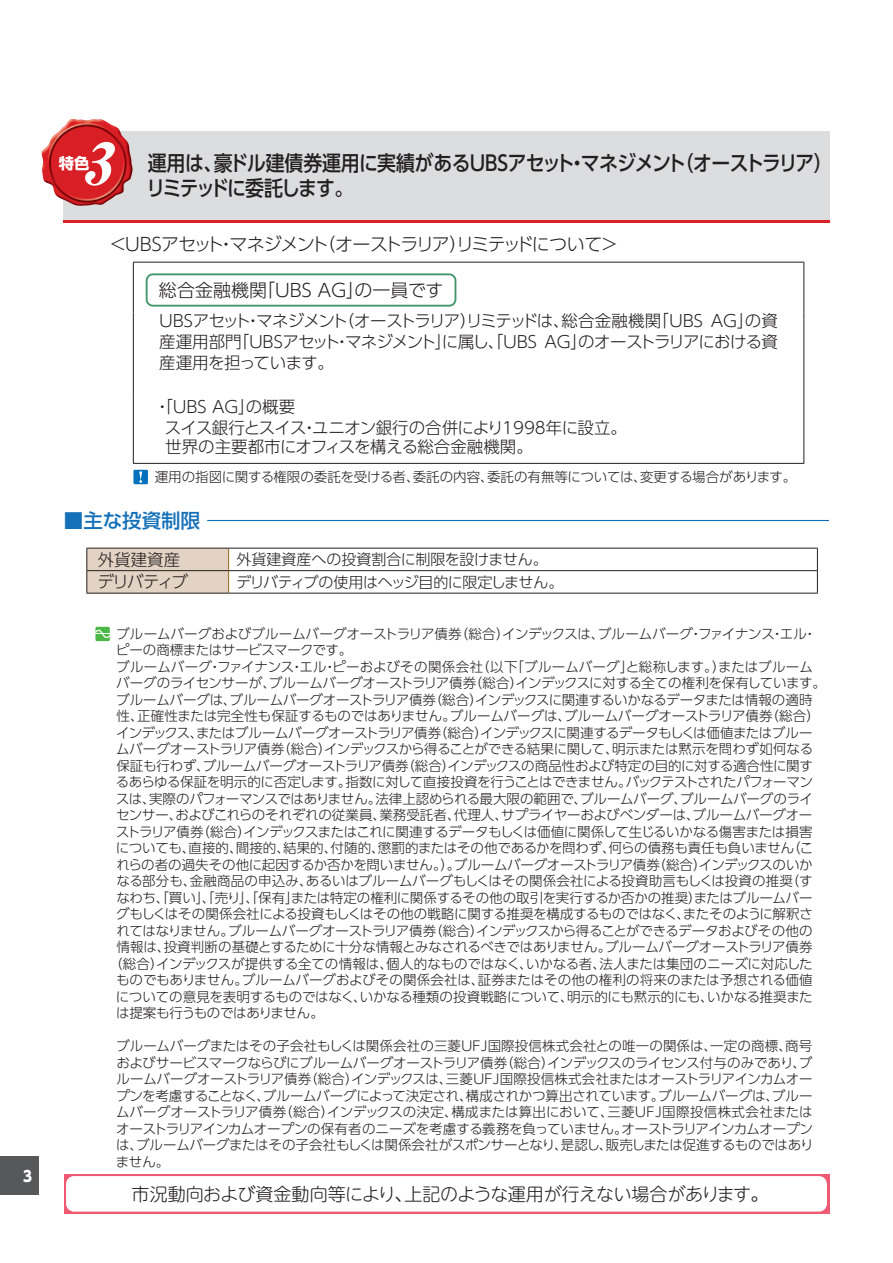
<style>
.page{position:relative;width:893px;height:1263px;background:#fff}
.page>*{position:absolute;margin:0;border:0;box-sizing:border-box;transform-origin:0 0}
.t1{font:italic 58.5px "Midashi Min Pr 5 MA31";color:#fff;scale:1.04 1}
.t2{font:500 21px/25.5px "UD Shin Go Pro";letter-spacing:-.06em;color:#231f20;scale:.9 1}
.t3{font:500 19.5px "UD Shin Go Pro";color:#1471b9}
.t4{font:300 18px "UD Shin M Go Pro";letter-spacing:-.01em;color:#231f20}
.t5{font:300 18px "UD Shin Go Pro";letter-spacing:-.115em;color:#231f20}
.t6{font:300 18px "UD Shin Go Pro";color:#231f20}
.t7{font:300 16.5px/21px "UD Shin Go Pro";letter-spacing:-.035em;color:#231f20;text-align:justify}
.t8{font:300 16.5px "UD Shin Go Pro";color:#231f20}
.t9{font:700 15.3px "UD Shin Go Pro";color:#fff}
.t10{font:300 15px "UD Shin Go Pro";letter-spacing:-.02em;color:#231f20}
.t11{font:300 15px "UD Shin Go Pro";color:#231f20}
.t12{font:800 15px "UD Shin Go Pro";color:#fff;scale:.9 1}
.t13{font:300 13.5px/16.5px "UD Shin Go Pro";letter-spacing:-.02em;color:#231f20;text-align:justify}
.t14{font:300 13.5px "UD Shin Go Pro";letter-spacing:-.04em;color:#231f20}
.t15{font:300 13.5px "UD Shin Go Pro";letter-spacing:.01em;color:#231f20}
</style>
<div class="page">
<div style="left:0;top:1157px;width:38px;height:38px;background:#57585a"></div>
<div style="left:63px;top:131px;width:766px;height:92px;background:#dcdddf"></div>
<hr style="left:63px;top:220px;width:766px;height:3px;background:#da2128">
<img style="left:41px;top:119px;width:92px;height:87px">
<hr style="left:133px;top:262px;width:671px;height:1px;background:#231f20">
<hr style="left:133px;top:262px;width:1px;height:51px;background:#231f20">
<hr style="left:803px;top:262px;width:1px;height:51px;background:#231f20">
<hr style="left:133px;top:313px;width:1px;height:85px;background:#231f20">
<hr style="left:803px;top:313px;width:1px;height:85px;background:#231f20">
<hr style="left:133px;top:398px;width:1px;height:65px;background:#231f20">
<hr style="left:803px;top:398px;width:1px;height:65px;background:#231f20">
<hr style="left:133px;top:463px;width:671px;height:1px;background:#231f20">
<div style="left:146px;top:273px;width:310px;height:34px;border:2px solid #42976d;border-radius:6px"></div>
<div style="left:133px;top:470px;width:15px;height:14px;background:#0072bc"></div>
<svg style="left:139px;top:471px;width:3px;height:12px"></svg>
<hr style="left:207px;top:520px;width:622px;height:1px;background:#1471b9">
<hr style="left:229px;top:548px;width:589px;height:1px;background:#231f20">
<svg style="left:86px;top:548px;width:143px;height:45px;background:#d8c9ba"></svg>
<hr style="left:229px;top:570px;width:589px;height:1px;background:#231f20">
<svg style="left:817px;top:548px;width:1px;height:45px"></svg>
<hr style="left:86px;top:593px;width:143px;height:1px;background:#231f20">
<hr style="left:229px;top:593px;width:589px;height:1px;background:#231f20">
<div style="left:95px;top:627px;width:15px;height:14px;background:#4cb848"></div>
<svg style="left:95px;top:630px;width:15px;height:8px"></svg>
<svg style="left:64px;top:1174px;width:765px;height:39px;background:#f27085"></svg>
<div style="left:66px;top:1176px;width:761px;height:35px;background:#fff;border-radius:8px"></div>
<p class="t12" style="left:23px;top:1163px;width:11px">3</p>
<h1 class="t1" style="left:80px;top:118px;width:49px">3</h1>
<h2 class="t2" style="left:146px;top:149px;width:764px">運用は、豪ドル建債券運用に実績があるＵＢＳアセット・マネジメント（オーストラリア）リミテッドに委託します。</h2>
<h3 class="t5" style="left:109px;top:229px;width:511px">＜ＵＢＳアセット・マネジメント（オーストラリア）リミテッドについて＞</h3>
<h3 class="t6" style="left:159px;top:275px;width:286px">総合金融機関「ＵＢＳ ＡＧ」の一員です</h3>
<p class="t7" style="left:158px;top:310px;width:622px">ＵＢＳアセット・マネジメント（オーストラリア）リミテッドは、総合金融機関「ＵＢＳ ＡＧ」の資産運用部門「ＵＢＳアセット・マネジメント」に属し、「ＵＢＳ ＡＧ」のオーストラリアにおける資産運用を担っています。</p>
<p class="t7" style="left:165px;top:395px;width:464px;text-indent:-11px">・「ＵＢＳ ＡＧ」の概要<br>スイス銀行とスイス・ユニオン銀行の合併により1998年に設立。</p>
<p class="t8" style="left:165px;top:433px;width:369px">世界の主要都市にオフィスを構える総合金融機関。</p>
<p class="t13" style="left:155px;top:468px;width:643px">運用の指図に関する権限の委託を受ける者、委託の内容、委託の有無等については、変更する場合があります。</p>
<h3 class="t3" style="left:64px;top:505px;width:138px">■主な投資制限</h3>
<p class="t7" style="left:98px;top:548px;width:84px">外貨建資産</p>
<p class="t11" style="left:236px;top:547px;width:313px">外貨建資産への投資割合に制限を設けません。</p>
<p class="t7" style="left:97px;top:571px;width:92px">デリバティブ</p>
<p class="t10" style="left:236px;top:570px;width:329px">デリバティブの使用はヘッジ目的に限定しません。</p>
<p class="t13" style="left:116px;top:625px;width:702px">ブルームバーグおよびブルームバーグオーストラリア債券（総合）インデックスは、ブルームバーグ・ファイナンス・エル・</p>
<p class="t13" style="left:116px;top:641px;width:238px">ピーの商標またはサービスマークです。</p>
<p class="t15" style="left:116px;top:656px;width:698px">ブルームバーグ・ファイナンス・エル・ピーおよびその関係会社（以下「ブルームバーグ」と総称します。）またはブルーム</p>
<p class="t13" style="left:116px;top:674px;width:711px">バーグのライセンサーが、ブルームバーグオーストラリア債券（総合）インデックスに対する全ての権利を保有しています。</p>
<p class="t13" style="left:116px;top:691px;width:698px">ブルームバーグは、ブルームバーグオーストラリア債券（総合）インデックスに関連するいかなるデータまたは情報の適時</p>
<p class="t13" style="left:116px;top:707px;width:705px">性、正確性または完全性も保証するものではありません。ブルームバーグは、ブルームバーグオーストラリア債券（総合）</p>
<p class="t14" style="left:116px;top:722px;width:698px">インデックス、またはブルームバーグオーストラリア債券（総合）インデックスに関連するデータもしくは価値またはブルー</p>
<p class="t13" style="left:116px;top:740px;width:699px">ムバーグオーストラリア債券（総合）インデックスから得ることができる結果に関して、明示または黙示を問わず如何なる</p>
<p class="t13" style="left:116px;top:757px;width:698px">保証も行わず、ブルームバーグオーストラリア債券（総合）インデックスの商品性および特定の目的に対する適合性に関す</p>
<p class="t14" style="left:116px;top:771px;width:698px">るあらゆる保証を明示的に否定します。指数に対して直接投資を行うことはできません。バックテストされたパフォーマン</p>
<p class="t13" style="left:116px;top:790px;width:698px">スは、実際のパフォーマンスではありません。法律上認められる最大限の範囲で、ブルームバーグ、ブルームバーグのライ</p>
<p class="t13" style="left:116px;top:806px;width:698px">センサー、およびこれらのそれぞれの従業員、業務受託者、代理人、サプライヤーおよびベンダーは、ブルームバーグオー</p>
<p class="t14" style="left:116px;top:821px;width:698px">ストラリア債券（総合）インデックスまたはこれに関連するデータもしくは価値に関係して生じるいかなる傷害または損害</p>
<p class="t13" style="left:116px;top:839px;width:699px">についても、直接的、間接的、結果的、付随的、懲罰的またはその他であるかを問わず、何らの債務も責任も負いません（こ</p>
<p class="t13" style="left:116px;top:856px;width:698px">れらの者の過失その他に起因するか否かを問いません。）。ブルームバーグオーストラリア債券（総合）インデックスのいか</p>
<p class="t13" style="left:116px;top:872px;width:698px">なる部分も、金融商品の申込み、あるいはブルームバーグもしくはその関係会社による投資助言もしくは投資の推奨（す</p>
<p class="t13" style="left:116px;top:889px;width:698px">なわち、「買い」、「売り」、「保有」または特定の権利に関係するその他の取引を実行するか否かの推奨）またはブルームバー</p>
<p class="t13" style="left:116px;top:905px;width:698px">グもしくはその関係会社による投資もしくはその他の戦略に関する推奨を構成するものではなく、またそのように解釈さ</p>
<p class="t13" style="left:116px;top:922px;width:698px">れてはなりません。ブルームバーグオーストラリア債券（総合）インデックスから得ることができるデータおよびその他の</p>
<p class="t13" style="left:116px;top:938px;width:698px">情報は、投資判断の基礎とするために十分な情報とみなされるべきではありません。ブルームバーグオーストラリア債券</p>
<p class="t13" style="left:109px;top:955px;width:705px">（総合）インデックスが提供する全ての情報は、個人的なものではなく、いかなる者、法人または集団のニーズに対応した</p>
<p class="t13" style="left:116px;top:971px;width:698px">ものでもありません。ブルームバーグおよびその関係会社は、証券またはその他の権利の将来のまたは予想される価値</p>
<p class="t13" style="left:116px;top:988px;width:698px">についての意見を表明するものではなく、いかなる種類の投資戦略について、明示的にも黙示的にも、いかなる推奨また</p>
<p class="t13" style="left:116px;top:1004px;width:209px">は提案も行うものではありません。</p>
<p class="t13" style="left:116px;top:1037px;width:699px">ブルームバーグまたはその子会社もしくは関係会社の三菱ＵＦＪ国際投信株式会社との唯一の関係は、一定の商標、商号およびサービスマークならびにブルームバーグオーストラリア債券（総合）インデックスのライセンス付与のみであり、ブルームバーグオーストラリア債券（総合）インデックスは、三菱ＵＦＪ国際投信株式会社またはオーストラリアインカムオープンを考慮することなく、ブルームバーグによって決定され、構成されかつ算出されています。ブルームバーグは、ブルームバーグオーストラリア債券（総合）インデックスの決定、構成または算出において、三菱ＵＦＪ国際投信株式会社またはオーストラリアインカムオープンの保有者のニーズを考慮する義務を負っていません。オーストラリアインカムオープンは、ブルームバーグまたはその子会社もしくは関係会社がスポンサーとなり、是認し、販売しまたは促進するものではありません。</p>
<h3 class="t4" style="left:132px;top:1179px;width:638px">市況動向および資金動向等により、上記のような運用が行えない場合があります。</h3>
<p class="t9" style="left:59px;top:150px;width:32px">特色</p>
</div>
